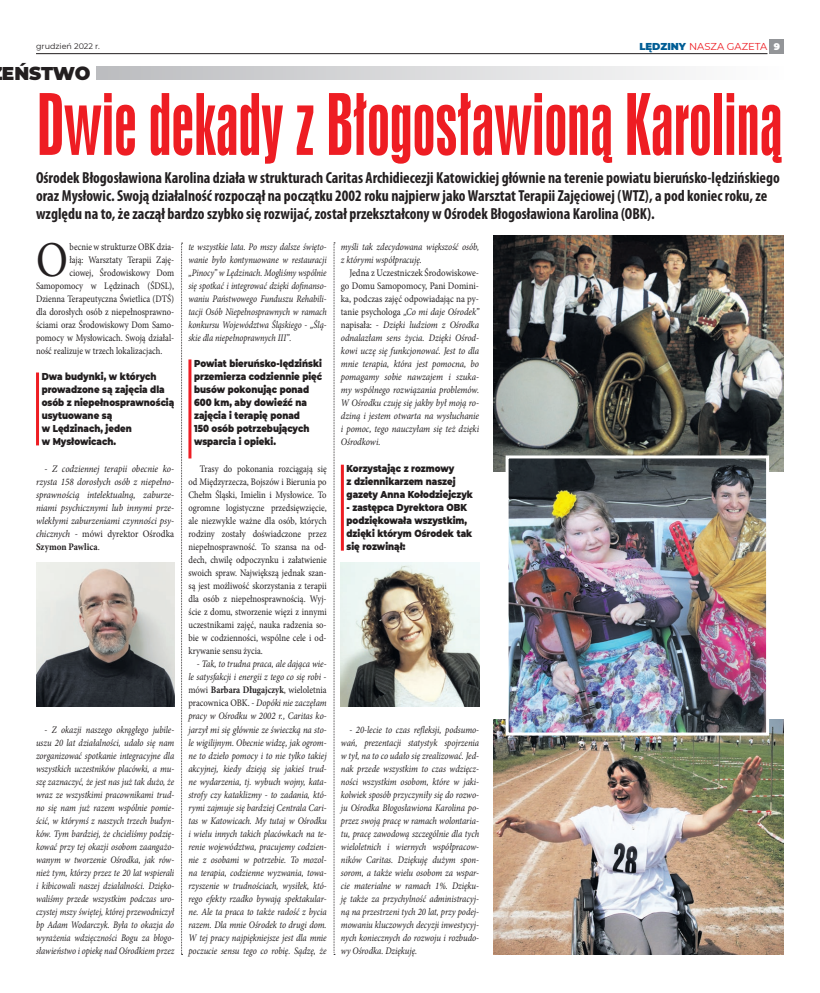
<style>
.page{position:relative;width:820px;height:993px;background:#fff}
.page>*{position:absolute;margin:0;border:0;box-sizing:border-box;transform-origin:0 0}
.tytul_maly{font:79px "Swis 924 EU";color:#ee1d23;scale:.9 1}
.Tekst{font:50.1px "Minion Pro";color:#231f20;scale:.85 1}
.t1{font:900 18.5px "Montserrat";letter-spacing:-.01em;color:#231f20}
.Tekst-2{font:700 condensed 16px/18px "Myriad Pro";color:#231f20}
.Tekst-3{font:italic 10px/13px "Minion Pro";letter-spacing:-.005em;color:#231f20;text-align:justify;scale:.87 1}
.Tekst-4{font:10px/13px "Minion Pro";color:#231f20;text-align:justify;scale:.86 1}
.Tekst-5{font:italic 10px/13px "Minion Pro";letter-spacing:-.005em;color:#231f20;text-align:justify;scale:.86 1}
.Tekst-6{font:italic 10px/13px "Minion Pro";letter-spacing:-.005em;color:#231f20;text-align:justify;scale:.89 1}
.t2{font:900 10px/13px "Montserrat";color:#231f20;scale:.86 1}
.Tekst-7{font:italic 10px/13px "Minion Pro";letter-spacing:-.005em;color:#231f20;text-align:justify;scale:.85 1}
.Tekst-8{font:italic 10px/13px "Minion Pro";letter-spacing:-.005em;color:#231f20;text-align:justify;scale:.91 1}
.tekst{font:10px "Montserrat";color:#ee1d23}
.tekst-2{font:900 9.4px "Montserrat";color:#fff}
.t3{font:8px "Montserrat";color:#231f20}
.s1{font-weight:900;color:#005d95}
.s2{font-style:normal}
.s3{font-weight:700;font-style:normal}
</style>
<div class="page">
<div style="left:769px;top:40px;width:14px;height:14px;background:#939598"></div>
<hr style="left:36px;top:53px;width:731px;height:1px;background:#231f20">
<svg style="left:97px;top:67px;width:588px;height:13px;background:#d7d8da"></svg>
<img style="left:341px;top:562px;width:138px;height:144px">
<img style="left:36px;top:562px;width:138px;height:144px">
<img style="left:493px;top:235px;width:290px;height:236px">
<img style="left:493px;top:719px;width:290px;height:235px">
<hr style="left:36px;top:372px;width:3px;height:73px;background:#ee1d23">
<hr style="left:341px;top:464px;width:3px;height:86px;background:#ee1d23">
<hr style="left:188px;top:359px;width:3px;height:99px;background:#ee1d23">
<img style="left:504px;top:454px;width:266px;height:282px">
<svg style="left:181px;top:243px;width:1px;height:711px"></svg>
<svg style="left:333px;top:242px;width:2px;height:712px"></svg>
<p class="t3" style="left:36px;top:41px;width:65px">grudzień 2022 r.</p>
<p class="tekst" style="left:639px;top:39px;width:130px"><span class="s1">LĘDZINY</span> NASZA GAZETA</p>
<p class="tekst-2" style="left:773px;top:40px;width:8px">9</p>
<h3 class="t1" style="left:2px;top:60px;width:90px">EŃSTWO</h3>
<p class="tytul_maly" style="left:37px;top:77px;width:829px">Dwie dekady z Błogosławioną Karoliną</p>
<p class="Tekst-2" style="left:36px;top:169px;width:745px">Ośrodek Błogosławiona Karolina działa w strukturach Caritas Archidiecezji Katowickiej głównie na terenie powiatu bieruńsko-lędzińskiego oraz Mysłowic. Swoją działalność rozpoczął na początku 2002 roku najpierw jako Warsztat Terapii Zajęciowej (WTZ), a pod koniec roku, ze względu na to, że zaczął bardzo szybko się rozwijać, został przekształcony w Ośrodek Błogosławiona Karolina (OBK).</p>
<p class="Tekst" style="left:36px;top:226px;width:39px">O</p>
<p class="Tekst-4" style="left:70px;top:240px;width:123px">becnie w strukturze OBK dzia-</p>
<p class="Tekst-4" style="left:70px;top:253px;width:123px">łają: Warsztaty Terapii Zaję-</p>
<p class="Tekst-4" style="left:70px;top:266px;width:123px">ciowej, Środowiskowy Dom</p>
<p class="Tekst-4" style="left:36px;top:279px;width:162px">Samopomocy w Lędzinach (ŚDSL),</p>
<p class="Tekst-4" style="left:36px;top:292px;width:162px">Dzienna Terapeutyczna Świetlica (DTŚ)</p>
<p class="Tekst-4" style="left:36px;top:305px;width:162px">dla dorosłych osób z niepełnosprawno-</p>
<p class="Tekst-4" style="left:36px;top:318px;width:162px">ściami oraz Środowiskowy Dom Samo-</p>
<p class="Tekst-4" style="left:36px;top:331px;width:162px">pomocy w Mysłowicach. Swoją działal-</p>
<p class="Tekst-4" style="left:36px;top:344px;width:148px">ność realizuje w trzech lokalizacjach.</p>
<p class="t2" style="left:42px;top:369px;width:155px">Dwa budynki, w których prowadzone są zajęcia dla osób z niepełnosprawnością usytuowane są<br>w Lędzinach, jeden<br>w Mysłowicach.</p>
<p class="Tekst-8" style="left:36px;top:461px;width:153px;text-indent:9px">- Z codziennej terapii obecnie ko&shy;rzysta 158 dorosłych osób z niepełno&shy;sprawnością intelektualną, zaburze&shy;niami psychicznymi lub innymi prze&shy;wlekłymi zaburzeniami czynności psy&shy;chicznych <span class="s2">- mówi dyrektor Ośrodka </span><span class="s3">Szymon Pawlica</span><span class="s2">.</span></p>
<p class="Tekst-5" style="left:36px;top:722px;width:162px;text-indent:9px">- Z okazji naszego okrągłego jubile&shy;uszu 20 lat działalności, udało się nam zorganizować spotkanie integracyjne dla wszystkich uczestników placówki, a mu&shy;szę zaznaczyć, że jest nas już tak dużo, że wraz ze wszystkimi pracownikami trud&shy;no się nam już razem wspólnie pomie&shy;ścić, w którymś z naszych trzech budyn&shy;ków. Tym bardziej, że chcieliśmy podzię&shy;kować przy tej okazji osobom zaangażo&shy;wanym w tworzenie Ośrodka, jak rów&shy;nież tym, którzy przez te 20 lat wspierali i kibicowali naszej działalności. Dzięko&shy;waliśmy przede wszystkim podczas uro&shy;czystej mszy świętej, której przewodniczył bp Adam Wodarczyk. Była to okazja do wyrażenia wdzięczności Bogu za błogo&shy;sławieństwo i opiekę nad Ośrodkiem przez</p>
<p class="Tekst-7" style="left:188px;top:240px;width:164px">te wszystkie lata. Po mszy dalsze święto&shy;wanie było kontynuowane w restauracji „Pinocy” w Lędzinach. Mogliśmy wspólnie się spotkać i integrować dzięki dofinanso&shy;waniu Państwowego Funduszu Rehabili&shy;tacji Osób Niepełnosprawnych w ramach konkursu Województwa Śląskiego - „Ślą&shy;skie dla niepełnoprawnych III”.</p>
<p class="t2" style="left:194px;top:356px;width:150px">Powiat bieruńsko-lędziński przemierza codziennie pięć busów pokonując ponad<br>600 km, aby dowieźć na zajęcia i terapię ponad<br>150 osób potrzebujących wsparcia i opieki.</p>
<p class="Tekst-4" style="left:188px;top:461px;width:162px;text-indent:12px">Trasy do pokonania rozciągają się od Międzyrzecza, Bojszów i Bierunia po Chełm Śląski, Imielin i Mysłowice. To ogromne logistyczne przedsięwzięcie, ale niezwykle ważne dla osób, których rodziny zostały doświadczone przez niepełnosprawność. To szansa na od&shy;dech, chwilę odpoczynku i załatwienie swoich spraw. Największą jednak szan&shy;są jest możliwość skorzystania z terapii dla osób z niepełnosprawnością. Wyj&shy;ście z domu, stworzenie więzi z innymi uczestnikami zajęć, nauka radzenia so&shy;bie w codzienności, wspólne cele i od&shy;krywanie sensu życia.</p>
<p class="Tekst-3" style="left:188px;top:657px;width:160px;text-indent:9px">- Tak, to trudna praca, ale dająca wie&shy;le satysfakcji i energii z tego co się robi <span class="s2">- mówi</span> <span class="s3">Barbara Długajczyk</span><span class="s2">, wieloletnia pracownica OBK.</span> - Dopóki nie zaczęłam pracy w Ośrodku w 2002 r., Caritas ko&shy;jarzył mi się głównie ze świeczką na sto&shy;le wigilijnym. Obecnie widzę, jak ogrom&shy;ne to dzieło pomocy i to nie tylko takiej akcyjnej, kiedy dzieją się jakieś trud&shy;ne wydarzenia, tj. wybuch wojny, kata&shy;strofy czy kataklizmy - to zadania, któ&shy;rymi zajmuje się bardziej Centrala Cari&shy;tas w Katowicach. My tutaj w Ośrodku i wielu innych takich placówkach na te&shy;renie województwa, pracujemy codzien&shy;nie z osobami w potrzebie. To mozol&shy;na terapia, codzienne wyzwania, towa&shy;rzyszenie w trudnościach, wysiłek, któ&shy;rego efekty rzadko bywają spektakular&shy;ne. Ale ta praca to także radość z bycia razem. Dla mnie Ośrodek to drugi dom.<br>W tej pracy najpiękniejsze jest dla mnie poczucie sensu tego co robię. Sądzę, że</p>
<p class="Tekst-3" style="left:341px;top:240px;width:160px">myśli tak zdecydowana większość osób, z którymi współpracuję.</p>
<p class="Tekst-6" style="left:341px;top:266px;width:157px;text-indent:9px"><span class="s2">Jedna z Uczestniczek Środowiskowe&shy;go Domu Samopomocy, Pani Domini&shy;ka, podczas zajęć odpowiadając na py&shy;tanie psychologa</span> „Co mi daje Ośrodek” <span class="s2">napisała: -</span> Dzięki ludziom z Ośrodka odnalazłam sens życia. Dzięki Ośrod&shy;kowi uczę się funkcjonować. Jest to dla mnie terapia, która jest pomocna, bo pomagamy sobie nawzajem i szuka&shy;my wspólnego rozwiązania problemów.<br>W Ośrodku czuję się jakby był moją ro&shy;dziną i jestem otwarta na wysłuchanie i pomoc, tego nauczyłam się też dzięki Ośrodkowi.</p>
<p class="t2" style="left:346px;top:460px;width:148px">Korzystając z rozmowy<br>z dziennikarzem naszej gazety Anna Kołodziejczyk</p>
<p class="t2" style="left:346px;top:500px;width:148px">- zastępca Dyrektora OBK podziękowała wszystkim, dzięki którym Ośrodek tak się rozwinął:</p>
<p class="Tekst-3" style="left:341px;top:722px;width:160px;text-indent:9px">- 20-lecie to czas refleksji, podsumo&shy;wań, prezentacji statystyk spojrzenia w tył, na to co udało się zrealizować. Jed&shy;nak przede wszystkim to czas wdzięcz&shy;ności wszystkim osobom, które w jaki&shy;kolwiek sposób przyczyniły się do rozwo&shy;ju Ośrodka Błogosławiona Karolina po&shy;przez swoją pracę w ramach wolontaria&shy;tu, pracę zawodową szczególnie dla tych wieloletnich i wiernych współpracow&shy;ników Caritas. Dziękuję dużym spon&shy;sorom, a także wielu osobom za wspar&shy;cie materialne w ramach 1%. Dzięku&shy;ję także za przychylność administracyj&shy;ną na przestrzeni tych 20 lat, przy podej&shy;mowaniu kluczowych decyzji inwestycyj&shy;nych koniecznych do rozwoju i rozbudo&shy;wy Ośrodka. Dziękuję.</p>
</div>
